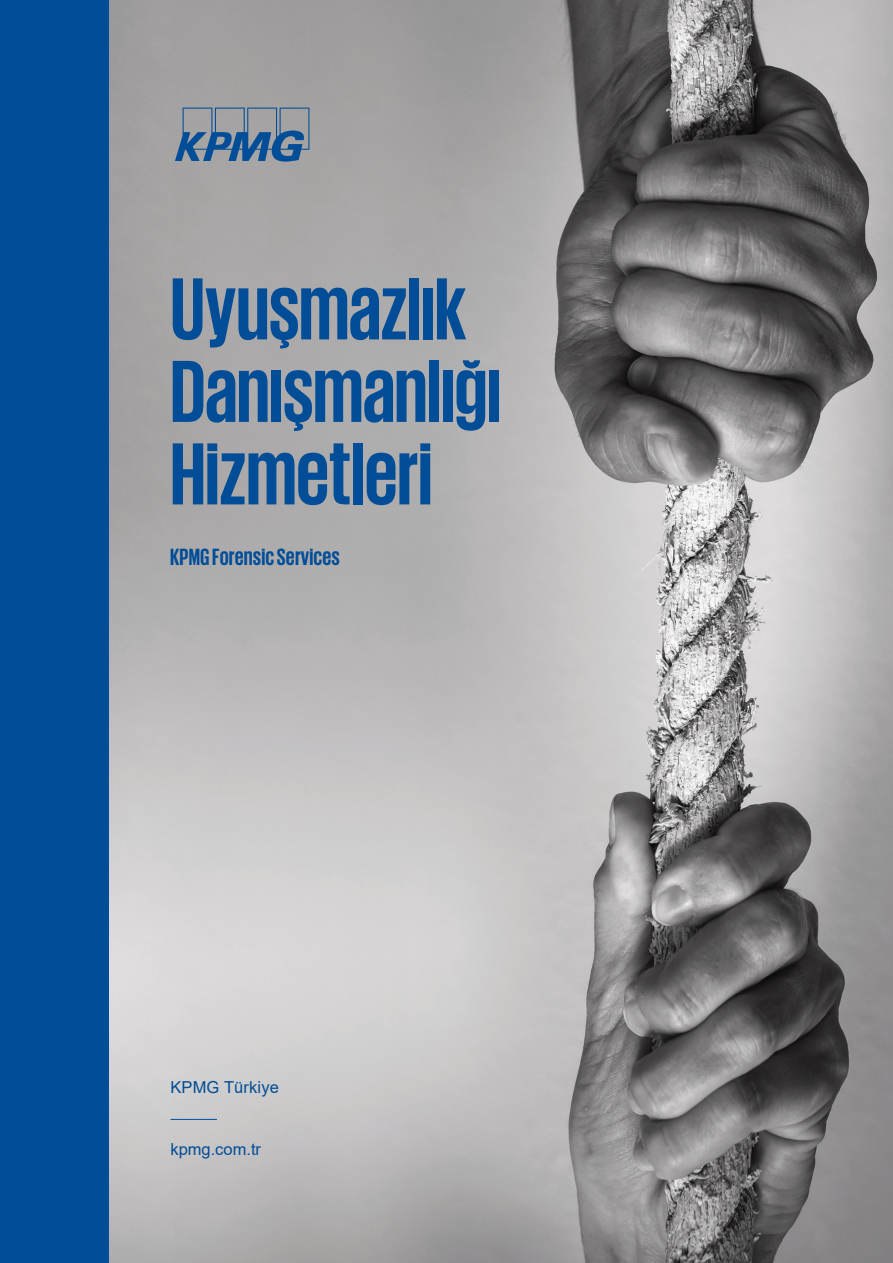
<style>
.page{position:relative;width:893px;height:1263px;background:#fff}
.page>*{position:absolute;margin:0;border:0;box-sizing:border-box;transform-origin:0 0}
.t1{font:700 90px/82.5px "KPMG";letter-spacing:-.015em;color:#014d97}
.t2{font:700 24px "KPMG";letter-spacing:.005em;color:#014d97}
.Cover_Copy_10pt_Whit{font:16.5px "Arial";letter-spacing:.005em;color:#014d97}
.Cover_Copy_10pt_Blue{font:16.5px "Arial";color:#014d97}
</style>
<div class="page">
<img style="left:108px;top:0;width:785px;height:1263px">
<svg style="left:175px;top:108px;width:134px;height:54px;background:#6c859e"></svg>
<hr style="left:170px;top:1119px;width:47px;height:1px;background:#014d97">
<div style="left:0;top:0;width:108px;height:1263px;background:#014d97"></div>
<p class="t1" style="left:170px;top:265px;width:333px">Uyuşmazlık<br>Danışmanlığı<br>Hizmetleri</p>
<p class="t2" style="left:170px;top:545px;width:171px">KPMG Forensic Services</p>
<p class="Cover_Copy_10pt_Whit" style="left:170px;top:1076px;width:110px">KPMG Türkiye</p>
<p class="Cover_Copy_10pt_Blue" style="left:170px;top:1138px;width:92px">kpmg.com.tr</p>
</div>
